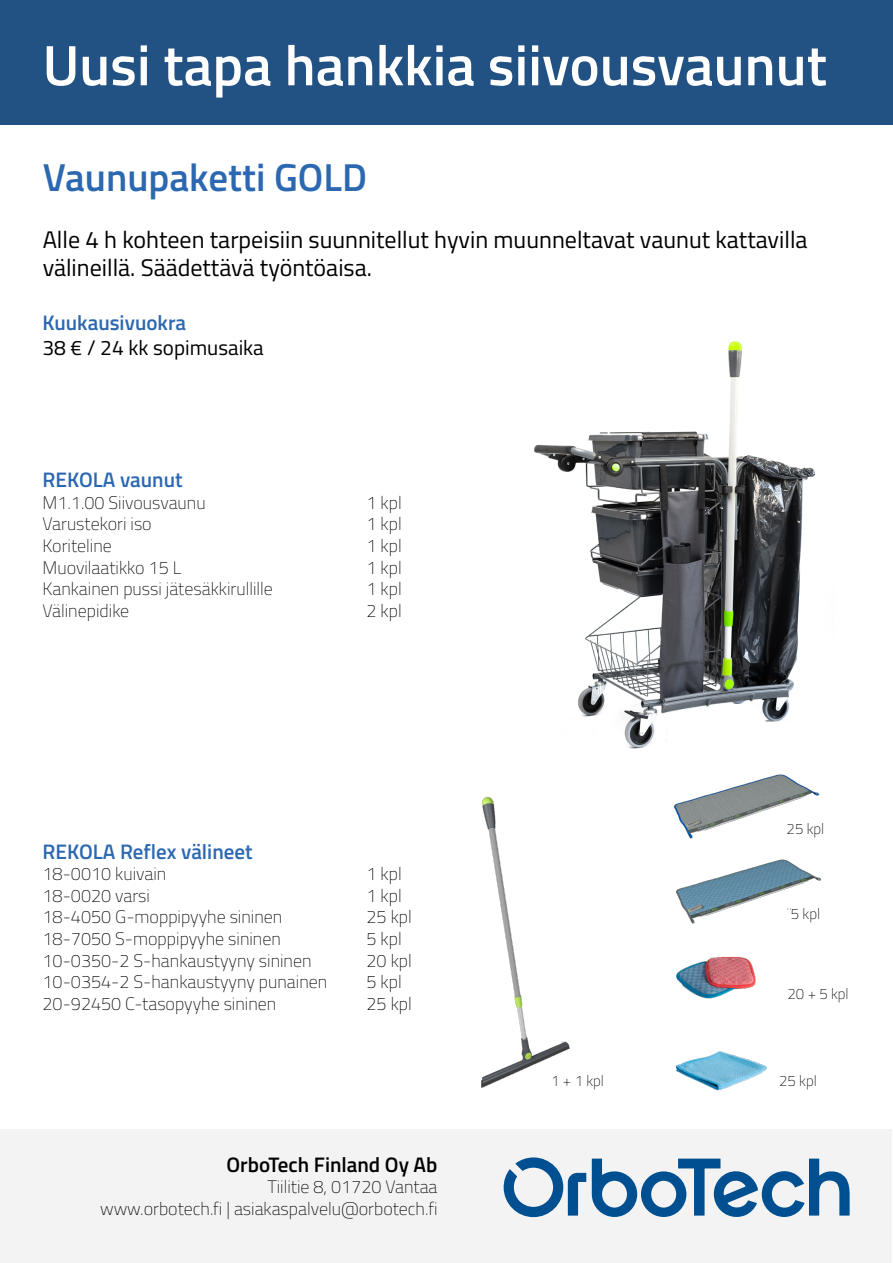
<style>
.page{position:relative;width:893px;height:1263px;background:#fff}
.page>*{position:absolute;margin:0;border:0;box-sizing:border-box;transform-origin:0 0}
.t1{font:600 57px "Titillium";color:#fff}
.t2{font:600 39px "Titillium";color:#2c68b1}
.t3{font:24px/28.8px "Titillium";color:#000}
.t4{font:600 21px "Titillium";color:#2c68b1}
.t5{font:600 21px "Titillium";color:#000}
.t6{font:21px "Titillium";color:#000}
.t7{font:100 18px/21.6px "Titillium";color:#000;text-align:right}
.t8{font:100 15px "Titillium";color:#000}
</style>
<div class="page">
<div style="left:0;top:1129px;width:892px;height:134px;background:#f3f3f3"></div>
<svg style="left:504px;top:1157px;width:82px;height:60px"></svg>
<svg style="left:592px;top:1158px;width:258px;height:59px"></svg>
<div style="left:0;top:0;width:893px;height:124px;background:#225283"></div>
<img style="left:481px;top:796px;width:89px;height:292px">
<img style="left:674px;top:774px;width:146px;height:65px">
<img style="left:676px;top:859px;width:146px;height:65px">
<img style="left:675px;top:1051px;width:93px;height:40px">
<img style="left:534px;top:341px;width:281px;height:408px">
<img style="left:676px;top:956px;width:80px;height:43px">
<h1 class="t1" style="left:43px;top:23px;width:786px">Uusi tapa hankkia siivousvaunut</h1>
<h2 class="t2" style="left:43px;top:148px;width:326px">Vaunupaketti GOLD</h2>
<h3 class="t3" style="left:43px;top:224px;width:766px">Alle 4 h kohteen tarpeisiin suunnitellut hyvin muunneltavat vaunut kattavilla välineillä. Säädettävä työntöaisa.</h3>
<p class="t4" style="left:43px;top:307px;width:145px">Kuukausivuokra</p>
<p class="t6" style="left:43px;top:332px;width:223px">38 € / 24 kk sopimusaika</p>
<p class="t4" style="left:43px;top:464px;width:142px">REKOLA vaunut</p>
<p class="t7" style="left:43px;top:491px;width:165px">M1.1.00 Siivousvaunu</p>
<p class="t7" style="left:367px;top:491px;width:37px">1 kpl</p>
<p class="t7" style="left:43px;top:512px;width:111px">Varustekori iso</p>
<p class="t7" style="left:367px;top:512px;width:37px">1 kpl</p>
<p class="t7" style="left:43px;top:534px;width:71px">Koriteline</p>
<p class="t7" style="left:367px;top:534px;width:37px">1 kpl</p>
<p class="t7" style="left:43px;top:556px;width:140px">Muovilaatikko 15 L</p>
<p class="t7" style="left:367px;top:556px;width:37px">1 kpl</p>
<p class="t7" style="left:43px;top:577px;width:232px">Kankainen pussi jätesäkkirullille</p>
<p class="t7" style="left:367px;top:577px;width:37px">1 kpl</p>
<p class="t7" style="left:43px;top:599px;width:88px">Välinepidike</p>
<p class="t7" style="left:367px;top:599px;width:37px">2 kpl</p>
<p class="t4" style="left:43px;top:835px;width:212px">REKOLA Reflex välineet</p>
<p class="t7" style="left:43px;top:862px;width:125px">18-0010 kuivain</p>
<p class="t7" style="left:367px;top:862px;width:37px">1 kpl</p>
<p class="t7" style="left:43px;top:884px;width:109px">18-0020 varsi</p>
<p class="t7" style="left:367px;top:884px;width:37px">1 kpl</p>
<p class="t7" style="left:43px;top:905px;width:241px">18-4050 G-moppipyyhe sininen</p>
<p class="t7" style="left:367px;top:905px;width:47px">25 kpl</p>
<p class="t7" style="left:43px;top:927px;width:240px">18-7050 S-moppipyyhe sininen</p>
<p class="t7" style="left:367px;top:927px;width:37px">5 kpl</p>
<p class="t7" style="left:43px;top:948px;width:271px">10-0350-2 S-hankaustyyny sininen</p>
<p class="t7" style="left:367px;top:948px;width:47px">20 kpl</p>
<p class="t7" style="left:43px;top:970px;width:286px">10-0354-2 S-hankaustyyny punainen</p>
<p class="t7" style="left:367px;top:970px;width:37px">5 kpl</p>
<p class="t7" style="left:43px;top:992px;width:235px">20-92450 C-tasopyyhe sininen</p>
<p class="t7" style="left:367px;top:992px;width:47px">25 kpl</p>
<p class="t5" style="left:226px;top:1148px;width:213px">OrboTech Finland Oy Ab</p>
<p class="t7" style="left:100px;top:1175px;width:339px">Tiilitie 8, 01720 Vantaa<br>www.orbotech.fi | asiakaspalvelu@orbotech.fi</p>
<p class="t8" style="left:787px;top:818px;width:39px">25 kpl</p>
<p class="t8" style="left:788px;top:903px;width:34px">¨5 kpl</p>
<p class="t8" style="left:788px;top:983px;width:63px">20 + 5 kpl</p>
<p class="t8" style="left:551px;top:1070px;width:54px">1 + 1 kpl</p>
<p class="t8" style="left:779px;top:1070px;width:39px">25 kpl</p>
</div>
